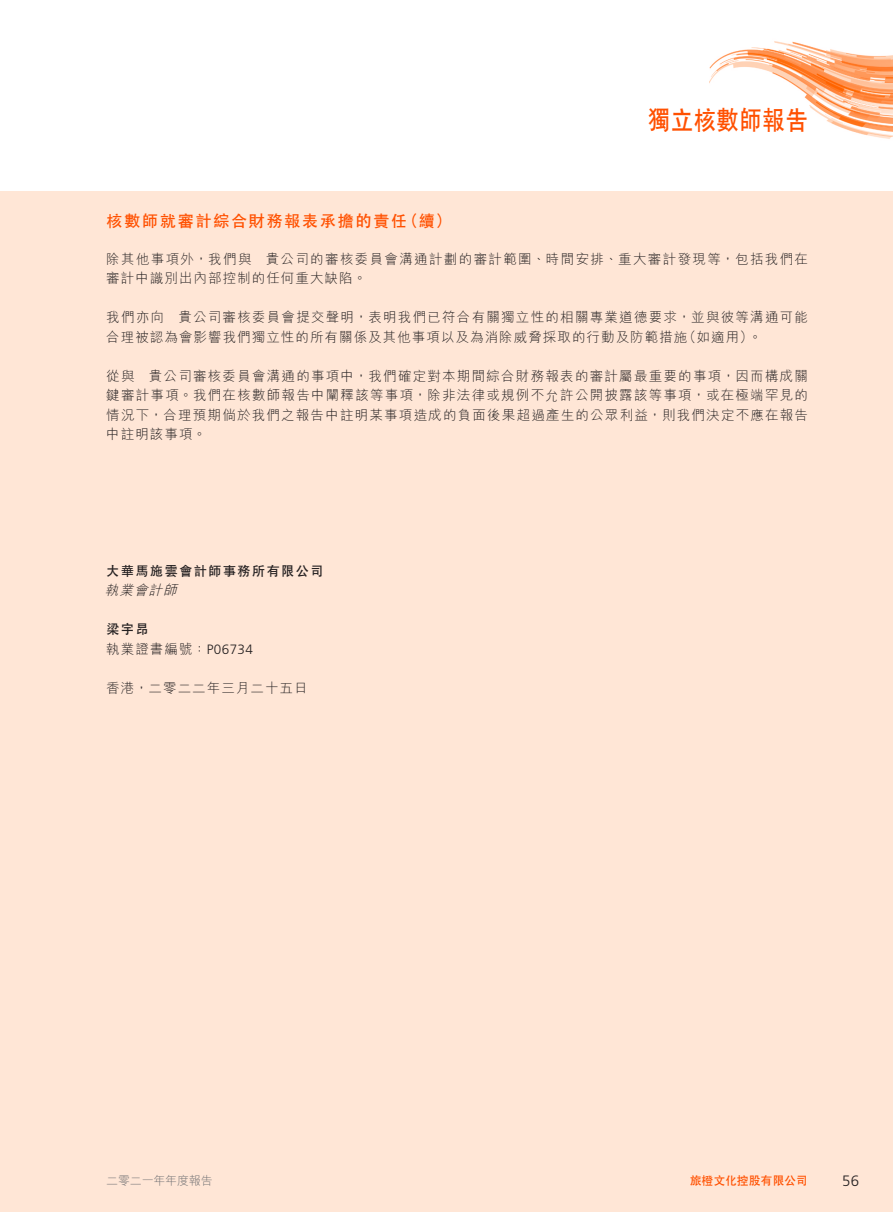
<style>
.page{position:relative;width:893px;height:1212px;background:#fff}
.page>*{position:absolute;margin:0;border:0;box-sizing:border-box;transform-origin:0 0}
.t1{font:700 27px "C Hei 2 HK";color:#ff5000;scale:.85 1}
._01_H1{font:700 16.5px "C Hei 2 HK";letter-spacing:.08em;color:#ff5000}
.t2{font:300 15px "Frutiger LT Std";color:#231f20}
._00_txt{font:300 13.5px/19.5px "M Hei HK";letter-spacing:.09em;color:#231f20}
._00_txt-2{font:700 13.5px "C Hei 2 HK";letter-spacing:.08em;color:#231f20}
._00_txt-3{font:italic 300 13.5px "M Hei HK";color:#231f20}
.t3{font:700 12px "C Hei 2 HK";letter-spacing:-.015em;color:#ff5000}
.t4{font:300 12px "M Hei HK";letter-spacing:-.015em;color:#6c6d70}
.s1{font-family:"Frutiger LT Std"}
</style>
<div class="page">
<div style="left:0;top:191px;width:893px;height:1021px;background:#ffe6d6"></div>
<img style="left:709px;top:41px;width:184px;height:98px">
<h1 class="t1" style="left:648px;top:101px;width:190px">獨立核數師報告</h1>
<p class="_01_H1" style="left:106px;top:209px;width:347px">核數師就審計綜合財務報表承擔的責任（續）</p>
<p class="_00_txt" style="left:106px;top:248px;width:703px">除其他事項外，我們與 貴公司的審核委員會溝通計劃的審計範圍、時間安排、重大審計發現等，包括我們在審計中識別出內部控制的任何重大缺陷。</p>
<p class="_00_txt" style="left:106px;top:307px;width:703px">我們亦向　貴公司審核委員會提交聲明，表明我們已符合有關獨立性的相關專業道德要求，並與彼等溝通可能合理被認為會影響我們獨立性的所有關係及其他事項以及為消除威脅採取的行動及防範措施（如適用）。</p>
<p class="_00_txt" style="left:106px;top:365px;width:703px;text-align:justify">從與　貴公司審核委員會溝通的事項中，我們確定對本期間綜合財務報表的審計屬最重要的事項，因而構成關鍵審計事項。我們在核數師報告中闡釋該等事項，除非法律或規例不允許公開披露該等事項，或在極端罕見的情況下，合理預期倘於我們之報告中註明某事項造成的負面後果超過產生的公眾利益，則我們決定不應在報告中註明該事項。</p>
<p class="_00_txt-2" style="left:106px;top:561px;width:219px">大華馬施雲會計師事務所有限公司</p>
<p class="_00_txt-3" style="left:105px;top:581px;width:78px">執業會計師</p>
<p class="_00_txt-2" style="left:106px;top:619px;width:44px">梁宇昂</p>
<p class="_00_txt" style="left:106px;top:638px;width:148px">執業證書編號：<span class="s1">P06734</span></p>
<p class="_00_txt" style="left:106px;top:677px;width:203px">香港，二零二二年三月二十五日</p>
<p class="t4" style="left:106px;top:1172px;width:108px">二零二一年年度報告</p>
<p class="t3" style="left:690px;top:1172px;width:120px">旅橙文化控股有限公司</p>
<p class="t2" style="left:842px;top:1172px;width:19px">56</p>
</div>
